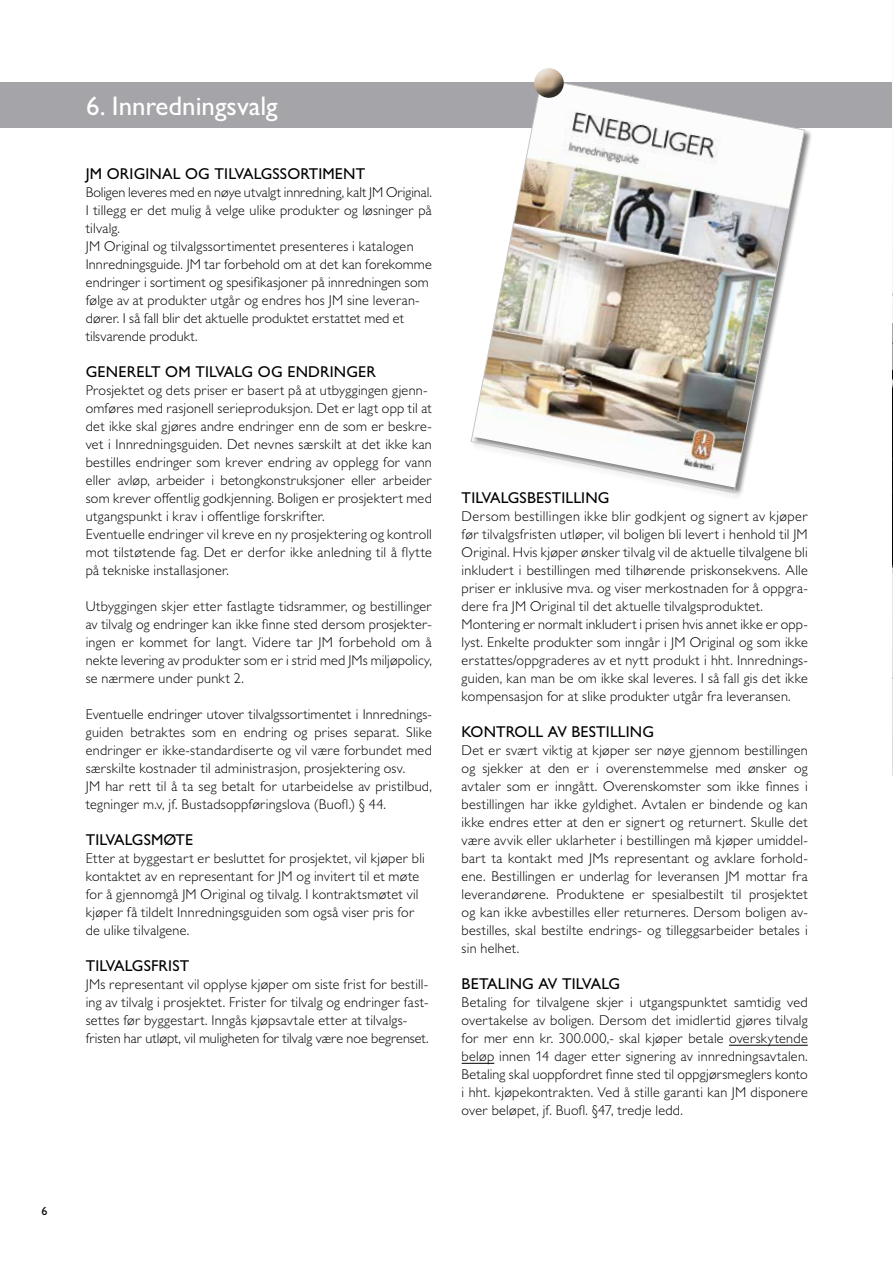
<style>
.page{position:relative;width:893px;height:1263px;background:#fff}
.page>*{position:absolute;margin:0;border:0;box-sizing:border-box;transform-origin:0 0}
.t1{font:27px "Gill Sansfor JM";color:#fff}
.t2{font:15.75px "Gill Sansfor JM";letter-spacing:.01em;color:#000}
.t3{font:300 14.25px/18px "Gill Sansfor JM";letter-spacing:.015em;color:#000}
.t4{font:12px "Gill Sansfor JM";color:#000}
</style>
<div class="page">
<div style="left:0;top:83px;width:893px;height:45px;background:#a5a4a8"></div>
<img style="left:892px;top:83px;width:1px;height:692px">
<div style="left:471px;top:79px;width:342px;height:422px;background:#000;opacity:.49"></div>
<img style="left:471px;top:79px;width:334px;height:414px">
<div style="left:534px;top:66px;width:31px;height:23px;background:#fff;opacity:.75"></div>
<div style="left:534px;top:71px;width:31px;height:28px;background:#000;opacity:.75"></div>
<hr style="left:729px;top:1045px;width:79px;height:1px;background:#000">
<hr style="left:462px;top:1063px;width:32px;height:1px;background:#000">
<p class="t4" style="left:42px;top:1204px;width:7px">6</p>
<h1 class="t1" style="left:86px;top:89px;width:193px">6. Innredningsvalg</h1>
<p class="t2" style="left:86px;top:164px;width:281px">JM ORIGINAL OG TILVALGSSORTIMENT</p>
<p class="t3" style="left:86px;top:183px;width:348px">Boligen leveres med en nøye utvalgt innredning, kalt JM Original.<br>I tillegg er det mulig å velge ulike produkter og løsninger på tilvalg.<br>JM Original og tilvalgssortimentet presenteres i katalogen Innredningsguide. JM tar forbehold om at det kan forekomme endringer i sortiment og spesifikasjoner på innredningen som følge av at produkter utgår og endres hos JM sine leveran&shy;dører. I så fall blir det aktuelle produktet erstattet med et tilsvarende produkt.</p>
<p class="t2" style="left:86px;top:362px;width:292px">GENERELT OM TILVALG OG ENDRINGER</p>
<p class="t3" style="left:86px;top:381px;width:348px">Prosjektet og dets priser er basert på at utbyggingen gjenn&shy;omføres med rasjonell serieproduksjon. Det er lagt opp til at det ikke skal gjøres andre endringer enn de som er beskre&shy;vet i Innredningsguiden. Det nevnes særskilt at det ikke kan bestilles endringer som krever endring av opplegg for vann eller avløp, arbeider i betongkonstruksjoner eller arbeider som krever offentlig godkjenning. Boligen er prosjektert med utgangspunkt i krav i offentlige forskrifter.<br>Eventuelle endringer vil kreve en ny prosjektering og kontroll mot tilstøtende fag. Det er derfor ikke anledning til å flytte på tekniske installasjoner.</p>
<p class="t3" style="left:86px;top:597px;width:348px;text-align:justify">Utbyggingen skjer etter fastlagte tidsrammer, og bestillinger av tilvalg og endringer kan ikke finne sted dersom prosjekter&shy;ingen er kommet for langt. Videre tar JM forbehold om å nekte levering av produkter som er i strid med JMs miljøpolicy, se nærmere under punkt 2.</p>
<p class="t3" style="left:86px;top:705px;width:348px">Eventuelle endringer utover tilvalgssortimentet i Innrednings&shy;guiden betraktes som en endring og prises separat. Slike endringer er ikke-standardiserte og vil være forbundet med særskilte kostnader til administrasjon, prosjektering osv.<br>JM har rett til å ta seg betalt for utarbeidelse av pristilbud, tegninger m.v, jf. Bustadsoppføringslova (Buofl.) § 44.</p>
<p class="t2" style="left:86px;top:830px;width:109px">TILVALGSMØTE</p>
<p class="t3" style="left:86px;top:849px;width:341px">Etter at byggestart er besluttet for prosjektet, vil kjøper bli kontaktet av en representant for JM og invitert til et møte for å gjennomgå JM Original og tilvalg. I kontraktsmøtet vil kjøper få tildelt Innredningsguiden som også viser pris for de ulike tilvalgene.</p>
<p class="t2" style="left:86px;top:956px;width:105px">TILVALGSFRIST</p>
<p class="t3" style="left:86px;top:975px;width:344px">JMs representant vil opplyse kjøper om siste frist for bestill&shy;ing av tilvalg i prosjektet. Frister for tilvalg og endringer fast&shy;settes før byggestart. Inngås kjøpsavtale etter at tilvalgs&shy;fristen har utløpt, vil muligheten for tilvalg være noe begrenset.</p>
<p class="t2" style="left:462px;top:488px;width:149px">TILVALGSBESTILLING</p>
<p class="t3" style="left:462px;top:507px;width:348px">Dersom bestillingen ikke blir godkjent og signert av kjøper før tilvalgsfristen utløper, vil boligen bli levert i henhold til JM Original. Hvis kjøper ønsker tilvalg vil de aktuelle tilvalgene bli inkludert i bestillingen med tilhørende priskonsekvens. Alle priser er inklusive mva. og viser merkostnaden for å oppgra&shy;dere fra JM Original til det aktuelle tilvalgsproduktet.<br>Montering er normalt inkludert i prisen hvis annet ikke er opp&shy;lyst. Enkelte produkter som inngår i JM Original og som ikke erstattes/oppgraderes av et nytt produkt i hht. Innrednings&shy;guiden, kan man be om ikke skal leveres. I så fall gis det ikke kompensasjon for at slike produkter utgår fra leveransen.</p>
<p class="t2" style="left:462px;top:722px;width:194px">KONTROLL AV BESTILLING</p>
<p class="t3" style="left:462px;top:741px;width:348px;text-align:justify">Det er svært viktig at kjøper ser nøye gjennom bestillingen og sjekker at den er i overenstemmelse med ønsker og avtaler som er inngått. Overenskomster som ikke finnes i bestillingen har ikke gyldighet. Avtalen er bindende og kan ikke endres etter at den er signert og returnert. Skulle det være avvik eller uklarheter i bestillingen må kjøper umiddel&shy;bart ta kontakt med JMs representant og avklare forhold&shy;ene. Bestillingen er underlag for leveransen JM mottar fra leverandørene. Produktene er spesialbestilt til prosjektet og kan ikke avbestilles eller returneres. Dersom boligen av&shy;bestilles, skal bestilte endrings- og tilleggsarbeider betales i sin helhet.</p>
<p class="t2" style="left:462px;top:974px;width:160px">BETALING AV TILVALG</p>
<p class="t3" style="left:462px;top:993px;width:348px;text-align:justify">Betaling for tilvalgene skjer i utgangspunktet samtidig ved overtakelse av boligen. Dersom det imidlertid gjøres tilvalg for mer enn kr. 300.000,- skal kjøper betale overskytende beløp innen 14 dager etter signering av innredningsavtalen.<br>Betaling skal uoppfordret finne sted til oppgjørsmeglers konto i hht. kjøpekontrakten. Ved å stille garanti kan JM disponere over beløpet, jf. Buofl. §47, tredje ledd.</p>
</div>
